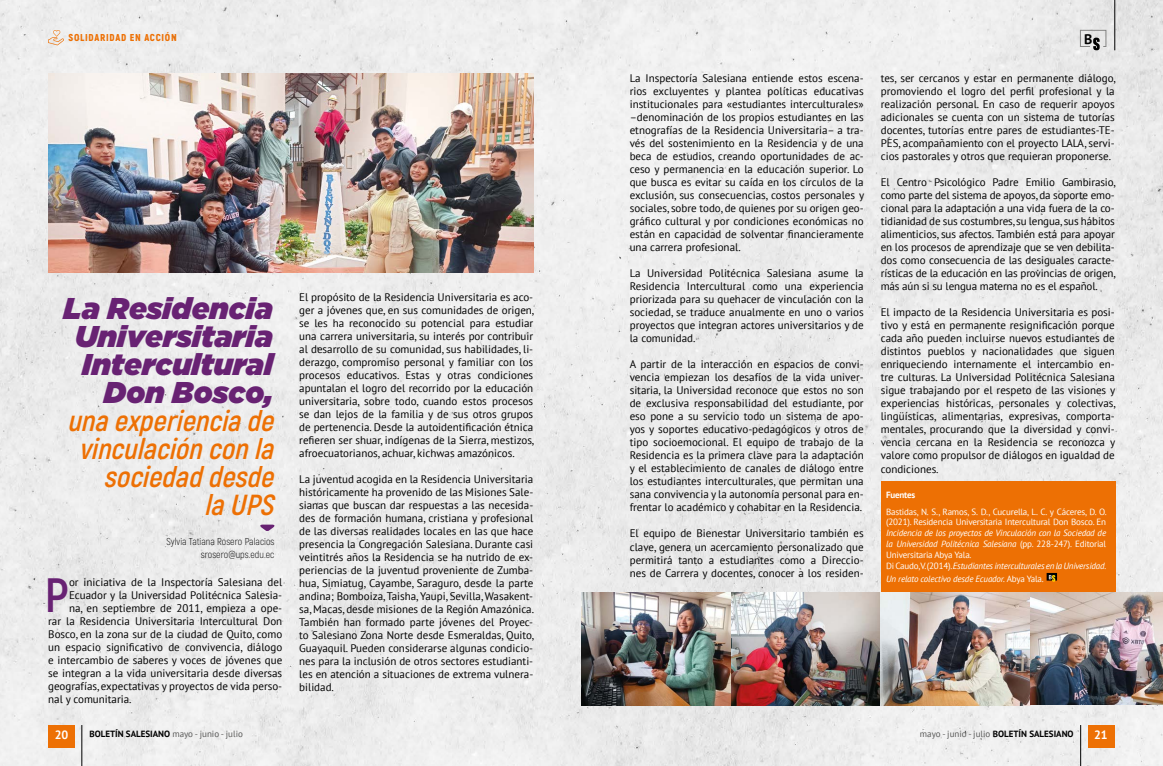
<style>
.page{position:relative;width:1163px;height:766px;background:#fff}
.page>*{position:absolute;margin:0;border:0;box-sizing:border-box;transform-origin:0 0}
.t1{font:700 48.1px "Akrobat";color:#682273}
.t2{font:italic 900 30px/28px "Gotham";color:#682273;text-align:right}
.t3{font:italic 700 29px/28px "Akrobat";color:#ed7004;text-align:right}
.t4{font:700 14px "PT Sans";color:#000}
.t5{font:700 12px "PT Sans";color:#fff}
.t6{font:11px/13px "PT Sans";color:#000;text-align:justify}
.t7{font:300 10px/13px "Akrobat";color:#000;text-align:right}
.t8{font:900 10px "Akrobat";letter-spacing:.075em;color:#ed7004}
.t9{font:italic 9px/10.8px "PT Sans";letter-spacing:-.02em;color:#fff}
.t10{font:9px/10.8px "PT Sans";letter-spacing:-.02em;color:#fff}
.t11{font:700 9px "PT Sans";color:#000}
.t12{font:9px "PT Sans";color:#575756}
.t13{font:700 9px "PT Sans";letter-spacing:-.02em;color:#fff}
.s1{font-style:normal}
.s2{font-weight:400;color:#575756}
.s3{font-weight:700;color:#000}
</style>
<div class="page">
<div style="left:0;top:0;width:1162px;height:765px;background:#ededed"></div>
<div style="left:880px;top:481px;width:235px;height:141px;background:#ed7004"></div>
<img style="left:48px;top:74px;width:485px;height:198px">
<svg style="left:259px;top:524px;width:16px;height:7px"></svg>
<svg style="left:1046px;top:572px;width:10px;height:9px"></svg>
<img style="left:581px;top:592px;width:581px;height:112px">
<svg style="left:48px;top:30px;width:16px;height:15px"></svg>
<hr style="left:1114px;top:0;width:1px;height:50px;background:#000">
<svg style="left:1079px;top:30px;width:27px;height:20px"></svg>
<div style="left:1087px;top:724px;width:27px;height:23px;background:#ed7004"></div>
<hr style="left:1079px;top:724px;width:1px;height:41px;background:#000">
<hr style="left:81px;top:724px;width:1px;height:41px;background:#000">
<div style="left:48px;top:724px;width:27px;height:23px;background:#ed7004"></div>
<p class="t8" style="left:69px;top:31px;width:110px">SOLIDARIDAD EN ACCIÓN</p>
<p class="t4" style="left:1083px;top:30px;width:10px">B</p>
<h2 class="t2" style="left:63px;top:293px;width:211px">La Residencia<br>Universitaria<br>Intercultural<br>Don Bosco,</h2>
<h3 class="t3" style="left:67px;top:406px;width:216px">unaexperienciade vinculaciónconla sociedaddesde laUPS</h3>
<p class="t7" style="left:167px;top:534px;width:109px">Sylvia Tatiana Rosero Palacios srosero@ups.edu.ec</p>
<h1 class="t1" style="left:45px;top:564px;width:26px">P</h1>
<p class="t6" style="left:69px;top:574px;width:215px">or iniciativa de la Inspectoría Salesiana del</p>
<p class="t6" style="left:69px;top:587px;width:215px">Ecuador y la Universidad Politécnica Salesia-</p>
<p class="t6" style="left:69px;top:600px;width:215px">na, en septiembre de 2011, empieza a ope-</p>
<p class="t6" style="left:48px;top:613px;width:235px">rar la Residencia Universitaria Intercultural Don</p>
<p class="t6" style="left:48px;top:626px;width:235px">Bosco, en la zona sur de la ciudad de Quito, como</p>
<p class="t6" style="left:48px;top:639px;width:235px">un espacio significativo de convivencia, diálogo</p>
<p class="t6" style="left:48px;top:652px;width:235px">e intercambio de saberes y voces de jóvenes que</p>
<p class="t6" style="left:48px;top:665px;width:235px">se integran a la vida universitaria desde diversas</p>
<p class="t6" style="left:48px;top:678px;width:235px">geografías, expectativas y proyectos de vida perso-</p>
<p class="t6" style="left:48px;top:691px;width:85px">nal y comunitaria.</p>
<p class="t6" style="left:299px;top:290px;width:236px">El propósito de la Residencia Universitaria es aco&shy;ger a jóvenes que, en sus comunidades de origen, se les ha reconocido su potencial para estudiar una carrera universitaria, su interés por contribuir al desarrollo de su comunidad, sus habilidades, li&shy;derazgo, compromiso personal y familiar con los procesos educativos. Estas y otras condiciones apuntalan el logro del recorrido por la educación universitaria, sobre todo, cuando estos procesos se dan lejos de la familia y de sus otros grupos de pertenencia. Desde la autoidentificación étnica refieren ser shuar, indígenas de la Sierra, mestizos, afroecuatorianos, achuar, kichwas amazónicos.</p>
<p class="t6" style="left:299px;top:472px;width:236px">La juventud acogida en la Residencia Universitaria históricamente ha provenido de las Misiones Sale&shy;sianas que buscan dar respuestas a las necesida&shy;des de formación humana, cristiana y profesional de las diversas realidades locales en las que hace presencia la Congregación Salesiana. Durante casi veintitrés años la Residencia se ha nutrido de ex&shy;periencias de la juventud proveniente de Zumba&shy;hua, Simiatug, Cayambe, Saraguro, desde la parte andina; Bomboiza, Taisha, Yaupi, Sevilla, Wasakent&shy;sa, Macas, desde misiones de la Región Amazónica.<br>También han formado parte jóvenes del Proyec&shy;to Salesiano Zona Norte desde Esmeraldas, Quito, Guayaquil. Pueden considerarse algunas condicio&shy;nes para la inclusión de otros sectores estudianti&shy;les en atención a situaciones de extrema vulnera&shy;bilidad.</p>
<p class="t6" style="left:629px;top:71px;width:236px">La Inspectoría Salesiana entiende estos escena&shy;rios excluyentes y plantea políticas educativas institucionales para «estudiantes interculturales» –denominación de los propios estudiantes en las etnografías de la Residencia Universitaria– a tra&shy;vés del sostenimiento en la Residencia y de una beca de estudios, creando oportunidades de ac&shy;ceso y permanencia en la educación superior. Lo que busca es evitar su caída en los círculos de la exclusión, sus consecuencias, costos personales y sociales, sobre todo, de quienes por su origen geo&shy;gráfico cultural y por condiciones económicas no están en capacidad de solventar financieramente una carrera profesional.</p>
<p class="t6" style="left:629px;top:266px;width:235px">La Universidad Politécnica Salesiana asume la Residencia Intercultural como una experiencia priorizada para su quehacer de vinculación con la sociedad, se traduce anualmente en uno o varios proyectos que integran actores universitarios y de la comunidad.</p>
<p class="t6" style="left:629px;top:357px;width:235px">A partir de la interacción en espacios de convi&shy;vencia empiezan los desafíos de la vida univer&shy;sitaria, la Universidad reconoce que estos no son de exclusiva responsabilidad del estudiante, por eso pone a su servicio todo un sistema de apo&shy;yos y soportes educativo-pedagógicos y otros de tipo socioemocional. El equipo de trabajo de la Residencia es la primera clave para la adaptación y el establecimiento de canales de diálogo entre los estudiantes interculturales, que permitan una sana convivencia y la autonomía personal para en&shy;frentar lo académico y cohabitar en la Residencia.</p>
<p class="t6" style="left:629px;top:526px;width:235px">El equipo de Bienestar Universitario también es clave, genera un acercamiento personalizado que permitirá tanto a estudiantes como a Direccio&shy;nes de Carrera y docentes, conocer a los residen-</p>
<p class="t6" style="left:880px;top:71px;width:236px">tes, ser cercanos y estar en permanente diálogo, promoviendo el logro del perfil profesional y la realización personal. En caso de requerir apoyos adicionales se cuenta con un sistema de tutorías docentes, tutorías entre pares de estudiantes-TE-PES, acompañamiento con el proyecto LALA, servi&shy;cios pastorales y otros que requieran proponerse.</p>
<p class="t6" style="left:880px;top:175px;width:236px">El Centro Psicológico Padre Emilio Gambirasio, como parte del sistema de apoyos, da soporte emo&shy;cional para la adaptación a una vida fuera de la co&shy;tidianidad de sus costumbres, su lengua, sus hábitos alimenticios, sus afectos. También está para apoyar en los procesos de aprendizaje que se ven debilita&shy;dos como consecuencia de las desiguales caracte&shy;rísticas de la educación en las provincias de origen, más aún si su lengua materna no es el español.</p>
<p class="t6" style="left:880px;top:305px;width:236px">El impacto de la Residencia Universitaria es posi&shy;tivo y está en permanente resignificación porque cada año pueden incluirse nuevos estudiantes de distintos pueblos y nacionalidades que siguen enriqueciendo internamente el intercambio en&shy;tre culturas. La Universidad Politécnica Salesiana sigue trabajando por el respeto de las visiones y experiencias históricas, personales y colectivas, lingüísticas, alimentarias, expresivas, comporta&shy;mentales, procurando que la diversidad y convi&shy;vencia cercana en la Residencia se reconozca y valore como propulsor de diálogos en igualdad de condiciones.</p>
<p class="t13" style="left:886px;top:488px;width:31px">Fuentes</p>
<p class="t10" style="left:886px;top:505px;width:222px">Bastidas, N. S., Ramos, S. D., Cucurella, L. C. y Cáceres, D. O. (2021). Residencia Universitaria Intercultural Don Bosco. En</p>
<p class="t9" style="left:886px;top:527px;width:222px">Incidencia de los proyectos de Vinculación con la Sociedad de la Universidad Politécnica Salesiana <span class="s1">(pp. 228-247). Editorial Universitaria Abya Yala.<br>Di Caudo,V.(2014).</span>Estudiantes interculturales en la Universidad.</p>
<p class="t9" style="left:886px;top:572px;width:159px">Un relato colectivo desde Ecuador. <span class="s1">Abya Yala.</span></p>
<p class="t5" style="left:55px;top:727px;width:15px">20</p>
<p class="t11" style="left:89px;top:727px;width:155px">BOLETÍN SALESIANO <span class="s2">mayo - junio - julio</span></p>
<p class="t12" style="left:919px;top:728px;width:155px">mayo - junio - julio <span class="s3">BOLETÍN SALESIANO</span></p>
<p class="t5" style="left:1094px;top:727px;width:15px">21</p>
</div>
